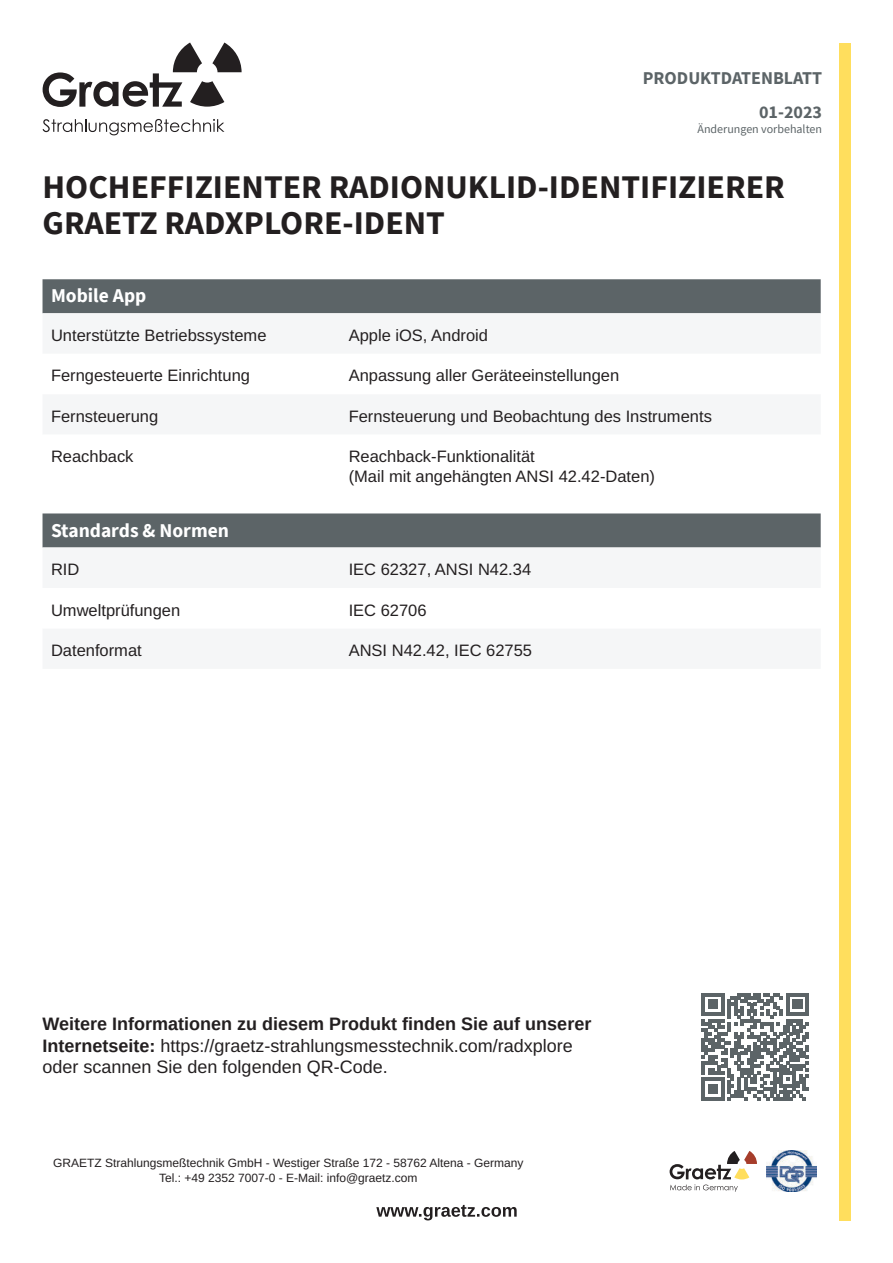
<style>
.page{position:relative;width:893px;height:1263px;background:#fff}
.page>*{position:absolute;margin:0;border:0;box-sizing:border-box;transform-origin:0 0}
.t1{font:700 33px/36px "Source Sans Pro";color:#231f20}
.t2{font:700 19.5px "Source Sans Pro";color:#fff}
.t3{font:18px/21.6px "Arimo";color:#231f20}
.t4{font:700 18px/34.3px "Source Sans Pro";color:#5c6467;text-align:right}
.t5{font:16.5px/19.8px "Arimo";color:#231f20}
.t6{font:12px/14.4px "Arimo";color:#231f20;text-align:center}
.t7{font:12px "Source Sans Pro";color:#5c6467}
.s1{font-weight:700}
</style>
<div class="page">
<div style="left:839px;top:43px;width:11px;height:1177px;background:#ffde5d"></div>
<svg style="left:43px;top:119px;width:181px;height:16px"></svg>
<svg style="left:43px;top:43px;width:199px;height:64px"></svg>
<svg style="left:376px;top:1205px;width:141px;height:15px"></svg>
<svg style="left:670px;top:1151px;width:87px;height:41px"></svg>
<img style="left:767px;top:1151px;width:50px;height:41px">
<div style="left:43px;top:279px;width:778px;height:34px;background:#5c6467"></div>
<svg style="left:43px;top:313px;width:778px;height:1px"></svg>
<div style="left:43px;top:513px;width:778px;height:34px;background:#5c6467"></div>
<svg style="left:43px;top:547px;width:778px;height:1px"></svg>
<svg style="left:701px;top:993px;width:108px;height:107px"></svg>
<p class="t4" style="left:643px;top:61px;width:181px">PRODUKTDATENBLATT<br>01-2023</p>
<p class="t7" style="left:697px;top:123px;width:126px">Änderungen vorbehalten</p>
<h1 class="t1" style="left:43px;top:170px;width:744px">HOCHEFFIZIENTER RADIONUKLID-IDENTIFIZIERER<br>GRAETZ RADXPLORE-IDENT</h1>
<p class="t2" style="left:51px;top:286px;width:97px">Mobile App</p>
<p class="t5" style="left:51px;top:327px;width:217px">Unterstützte Betriebssysteme</p>
<p class="t5" style="left:349px;top:327px;width:141px">Apple iOS, Android</p>
<p class="t5" style="left:51px;top:366px;width:201px">Ferngesteuerte Einrichtung</p>
<p class="t5" style="left:349px;top:367px;width:272px">Anpassung aller Geräteeinstellungen</p>
<p class="t5" style="left:51px;top:407px;width:109px">Fernsteuerung</p>
<p class="t5" style="left:349px;top:407px;width:365px">Fernsteuerung und Beobachtung des Instruments</p>
<p class="t5" style="left:51px;top:448px;width:84px">Reachback</p>
<p class="t5" style="left:349px;top:447px;width:308px">Reachback-Funktionalität<br>(Mail mit angehängten ANSI 42.42-Daten)</p>
<p class="t2" style="left:51px;top:520px;width:179px">Standards &amp; Normen</p>
<p class="t5" style="left:51px;top:560px;width:30px">RID</p>
<p class="t5" style="left:349px;top:560px;width:184px">IEC 62327, ANSI N42.34</p>
<p class="t5" style="left:51px;top:601px;width:131px">Umweltprüfungen</p>
<p class="t5" style="left:349px;top:600px;width:79px">IEC 62706</p>
<p class="t5" style="left:51px;top:642px;width:92px">Datenformat</p>
<p class="t5" style="left:349px;top:641px;width:185px">ANSI N42.42, IEC 62755</p>
<p class="t3" style="left:43px;top:1015px;width:550px"><span class="s1">Weitere Informationen zu diesem Produkt finden Sie auf unserer<br>Internetseite:</span> https://graetz-strahlungsmesstechnik.com/radxplore oder scannen Sie den folgenden QR-Code.</p>
<p class="t6" style="left:53px;top:1157px;width:472px">GRAETZ Strahlungsmeßtechnik GmbH - Westiger Straße 172 - 58762 Altena - Germany<br>Tel.: +49 2352 7007-0 - E-Mail: info@graetz.com</p>
</div>
